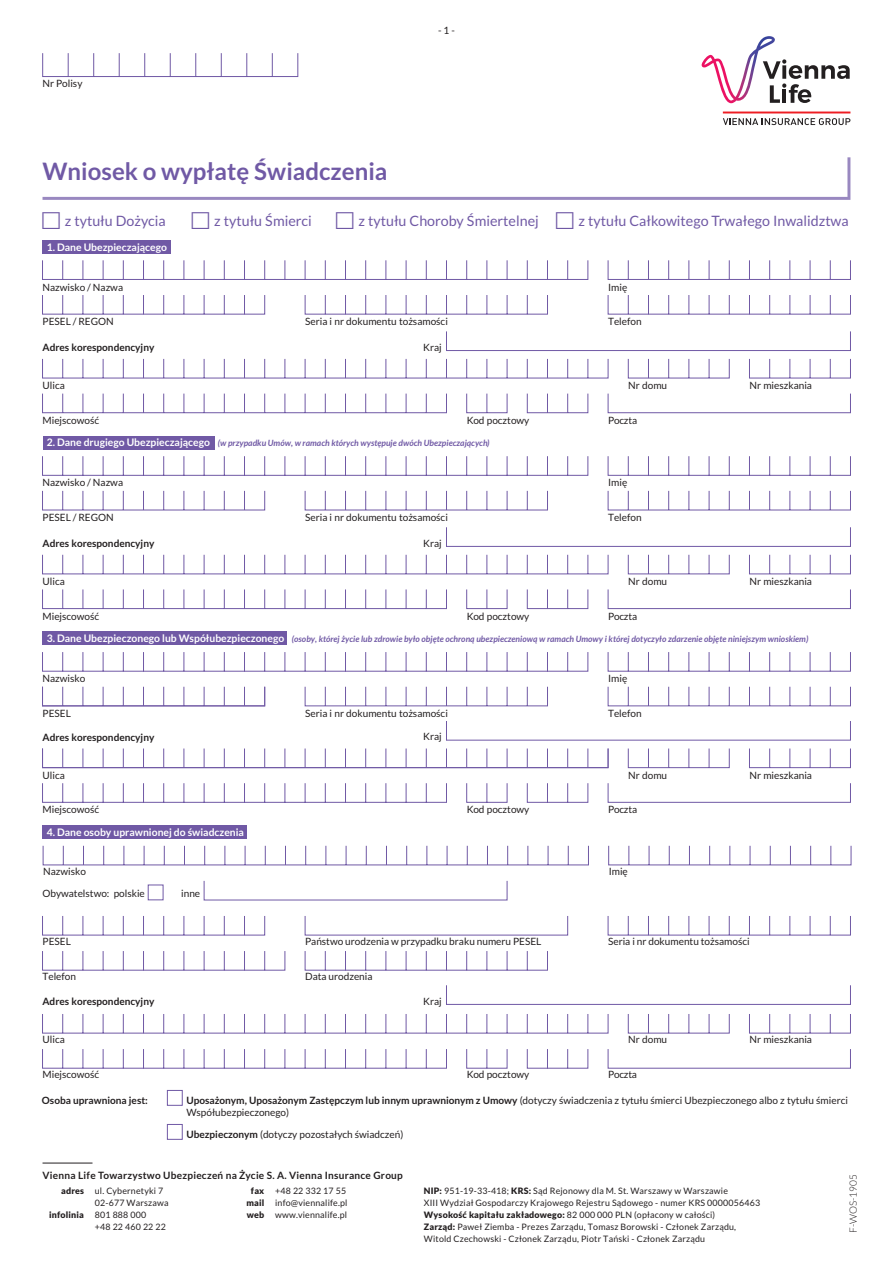
<style>
.page{position:relative;width:893px;height:1263px;background:#fff}
.page>*{position:absolute;margin:0;border:0;box-sizing:border-box;transform-origin:0 0}
.t1{font:700 24px "Lato";color:#7059a5}
.t2{font:14.25px "Lato";color:#7059a5}
.t3{font:700 10.35px "Lato";color:#fff}
.BEZ_WCIECIA{font:10.05px/12px "Lato";color:#231f20}
.t4{font:700 10.05px "Lato";color:#231f20}
.t5{font:700 10.05px "Lato";letter-spacing:.025em;color:#231f20}
.t6{font:300 10.05px "Lato";color:#231f20}
.t7{font:8.85px/12px "Lato";letter-spacing:.02em;color:#231f20}
.t8{font:900 8.85px "Lato";letter-spacing:.02em;color:#231f20}
.t9{font:italic 700 8.55px "Lato";color:#7059a5}
.s1{font-style:normal;font-size:10.35px;color:#fff}
.s2{font-weight:700}
.s3{font-weight:900}
.s4{font-weight:400}
</style>
<div class="page">
<div style="left:167px;top:1090px;width:16px;height:16px;border:1px solid #7059a5"></div>
<div style="left:167px;top:1124px;width:16px;height:16px;border:1px solid #7059a5"></div>
<div style="left:43px;top:825px;width:204px;height:14px;background:#7059a5"></div>
<div style="left:43px;top:632px;width:244px;height:13px;background:#7059a5"></div>
<svg style="left:42px;top:652px;width:809px;height:20px"></svg>
<svg style="left:609px;top:686px;width:242px;height:20px"></svg>
<svg style="left:42px;top:721px;width:809px;height:82px"></svg>
<svg style="left:42px;top:686px;width:567px;height:82px"></svg>
<div style="left:43px;top:436px;width:171px;height:13px;background:#7059a5"></div>
<svg style="left:42px;top:456px;width:809px;height:20px"></svg>
<svg style="left:42px;top:490px;width:223px;height:21px"></svg>
<svg style="left:304px;top:490px;width:547px;height:21px"></svg>
<svg style="left:42px;top:527px;width:809px;height:82px"></svg>
<div style="left:43px;top:240px;width:128px;height:13px;background:#7059a5"></div>
<svg style="left:42px;top:260px;width:809px;height:20px"></svg>
<svg style="left:42px;top:295px;width:223px;height:20px"></svg>
<svg style="left:304px;top:295px;width:547px;height:20px"></svg>
<svg style="left:42px;top:331px;width:809px;height:82px"></svg>
<svg style="left:42px;top:845px;width:810px;height:224px"></svg>
<svg style="left:42px;top:950px;width:244px;height:21px"></svg>
<svg style="left:304px;top:950px;width:244px;height:21px"></svg>
<div style="left:148px;top:885px;width:15px;height:15px;border:1px solid #7059a5"></div>
<svg style="left:607px;top:915px;width:244px;height:21px"></svg>
<svg style="left:42px;top:915px;width:223px;height:21px"></svg>
<svg style="left:43px;top:157px;width:807px;height:43px"></svg>
<svg style="left:42px;top:53px;width:256px;height:24px"></svg>
<hr style="left:723px;top:112px;width:127px;height:1px;background:#ee1d23">
<svg style="left:723px;top:118px;width:127px;height:7px"></svg>
<svg style="left:701px;top:36px;width:149px;height:67px"></svg>
<hr style="left:43px;top:1163px;width:50px;height:1px;background:#231f20">
<p class="BEZ_WCIECIA" style="left:43px;top:77px;width:41px">Nr Polisy</p>
<p class="t1" style="left:43px;top:158px;width:346px">Wniosek o wypłatę Świadczenia</p>
<p class="BEZ_WCIECIA" style="left:438px;top:24px;width:18px">- 1 -</p>
<p class="t2" style="left:65px;top:213px;width:102px">z tytułu Dożycia</p>
<p class="t2" style="left:214px;top:213px;width:99px">z tytułu Śmierci</p>
<p class="t2" style="left:359px;top:213px;width:182px">z tytułu Choroby Śmiertelnej</p>
<p class="t2" style="left:578px;top:213px;width:272px">z tytułu Całkowitego Trwałego Inwalidztwa</p>
<p class="t3" style="left:47px;top:241px;width:122px">1. Dane Ubezpieczającego</p>
<p class="BEZ_WCIECIA" style="left:43px;top:281px;width:82px">Nazwisko / Nazwa</p>
<p class="BEZ_WCIECIA" style="left:608px;top:281px;width:21px">Imię</p>
<p class="BEZ_WCIECIA" style="left:43px;top:316px;width:73px">PESEL / REGON</p>
<p class="BEZ_WCIECIA" style="left:305px;top:316px;width:144px">Seria i nr dokumentu tożsamości</p>
<p class="BEZ_WCIECIA" style="left:608px;top:316px;width:35px">Telefon</p>
<p class="t4" style="left:43px;top:342px;width:113px">Adres korespondencyjny</p>
<p class="BEZ_WCIECIA" style="left:423px;top:341px;width:20px">Kraj</p>
<p class="BEZ_WCIECIA" style="left:43px;top:379px;width:24px">Ulica</p>
<p class="BEZ_WCIECIA" style="left:628px;top:379px;width:40px">Nr domu</p>
<p class="BEZ_WCIECIA" style="left:749px;top:379px;width:64px">Nr mieszkania</p>
<p class="BEZ_WCIECIA" style="left:43px;top:414px;width:58px">Miejscowość</p>
<p class="BEZ_WCIECIA" style="left:467px;top:414px;width:64px">Kod pocztowy</p>
<p class="BEZ_WCIECIA" style="left:608px;top:414px;width:31px">Poczta</p>
<p class="t9" style="left:47px;top:438px;width:444px"><span class="s1">2. Dane drugiego Ubezpieczającego</span> (w przypadku Umów, w ramach których występuje dwóch Ubezpieczających)</p>
<p class="BEZ_WCIECIA" style="left:43px;top:477px;width:82px">Nazwisko / Nazwa</p>
<p class="BEZ_WCIECIA" style="left:608px;top:477px;width:21px">Imię</p>
<p class="BEZ_WCIECIA" style="left:43px;top:511px;width:73px">PESEL / REGON</p>
<p class="BEZ_WCIECIA" style="left:305px;top:511px;width:144px">Seria i nr dokumentu tożsamości</p>
<p class="BEZ_WCIECIA" style="left:608px;top:511px;width:35px">Telefon</p>
<p class="t4" style="left:43px;top:538px;width:113px">Adres korespondencyjny</p>
<p class="BEZ_WCIECIA" style="left:423px;top:537px;width:20px">Kraj</p>
<p class="BEZ_WCIECIA" style="left:43px;top:575px;width:24px">Ulica</p>
<p class="BEZ_WCIECIA" style="left:628px;top:575px;width:40px">Nr domu</p>
<p class="BEZ_WCIECIA" style="left:749px;top:575px;width:64px">Nr mieszkania</p>
<p class="BEZ_WCIECIA" style="left:43px;top:610px;width:58px">Miejscowość</p>
<p class="BEZ_WCIECIA" style="left:467px;top:610px;width:64px">Kod pocztowy</p>
<p class="BEZ_WCIECIA" style="left:608px;top:610px;width:31px">Poczta</p>
<p class="t9" style="left:47px;top:634px;width:763px"><span class="s1">3. Dane Ubezpieczonego lub Współubezpieczonego</span> (osoby, której życie lub zdrowie było objęte ochroną ubezpieczeniową w ramach Umowy i której dotyczyło zdarzenie objęte niniejszym wnioskiem)</p>
<p class="BEZ_WCIECIA" style="left:43px;top:673px;width:44px">Nazwisko</p>
<p class="BEZ_WCIECIA" style="left:608px;top:673px;width:21px">Imię</p>
<p class="BEZ_WCIECIA" style="left:43px;top:707px;width:30px">PESEL</p>
<p class="BEZ_WCIECIA" style="left:305px;top:707px;width:144px">Seria i nr dokumentu tożsamości</p>
<p class="BEZ_WCIECIA" style="left:608px;top:707px;width:35px">Telefon</p>
<p class="t4" style="left:43px;top:731px;width:113px">Adres korespondencyjny</p>
<p class="BEZ_WCIECIA" style="left:423px;top:731px;width:20px">Kraj</p>
<p class="BEZ_WCIECIA" style="left:43px;top:769px;width:24px">Ulica</p>
<p class="BEZ_WCIECIA" style="left:628px;top:769px;width:40px">Nr domu</p>
<p class="BEZ_WCIECIA" style="left:749px;top:769px;width:64px">Nr mieszkania</p>
<p class="BEZ_WCIECIA" style="left:43px;top:804px;width:58px">Miejscowość</p>
<p class="BEZ_WCIECIA" style="left:467px;top:804px;width:64px">Kod pocztowy</p>
<p class="BEZ_WCIECIA" style="left:608px;top:804px;width:31px">Poczta</p>
<p class="t3" style="left:47px;top:826px;width:198px">4. Dane osoby uprawnionej do świadczenia</p>
<p class="BEZ_WCIECIA" style="left:43px;top:865px;width:44px">Nazwisko</p>
<p class="BEZ_WCIECIA" style="left:609px;top:865px;width:21px">Imię</p>
<p class="BEZ_WCIECIA" style="left:43px;top:888px;width:104px">Obywatelstwo: polskie</p>
<p class="BEZ_WCIECIA" style="left:181px;top:888px;width:21px">inne</p>
<p class="BEZ_WCIECIA" style="left:43px;top:935px;width:30px">PESEL</p>
<p class="BEZ_WCIECIA" style="left:305px;top:935px;width:238px">Państwo urodzenia w przypadku braku numeru PESEL</p>
<p class="BEZ_WCIECIA" style="left:608px;top:935px;width:143px">Seria i nr dokumentu tożsamości</p>
<p class="BEZ_WCIECIA" style="left:43px;top:970px;width:35px">Telefon</p>
<p class="BEZ_WCIECIA" style="left:305px;top:970px;width:69px">Data urodzenia</p>
<p class="t4" style="left:43px;top:995px;width:113px">Adres korespondencyjny</p>
<p class="BEZ_WCIECIA" style="left:423px;top:995px;width:20px">Kraj</p>
<p class="BEZ_WCIECIA" style="left:43px;top:1033px;width:24px">Ulica</p>
<p class="BEZ_WCIECIA" style="left:628px;top:1033px;width:40px">Nr domu</p>
<p class="BEZ_WCIECIA" style="left:749px;top:1033px;width:64px">Nr mieszkania</p>
<p class="BEZ_WCIECIA" style="left:43px;top:1068px;width:58px">Miejscowość</p>
<p class="BEZ_WCIECIA" style="left:467px;top:1068px;width:64px">Kod pocztowy</p>
<p class="BEZ_WCIECIA" style="left:608px;top:1068px;width:31px">Poczta</p>
<p class="t4" style="left:42px;top:1094px;width:108px">Osoba uprawniona jest:</p>
<p class="BEZ_WCIECIA" style="left:186px;top:1094px;width:663px"><span class="s2">Uposażonym, Uposażonym Zastępczym lub innym uprawnionym z Umowy</span> (dotyczy świadczenia z tytułu śmierci Ubezpieczonego albo z tytułu śmierci<br>Współubezpieczonego)</p>
<p class="BEZ_WCIECIA" style="left:187px;top:1128px;width:218px"><span class="s2">Ubezpieczonym</span> (dotyczy pozostałych świadczeń)</p>
<p class="t5" style="left:43px;top:1169px;width:362px">Vienna Life Towarzystwo Ubezpieczeń na Życie S. A. Vienna Insurance Group</p>
<p class="t7" style="left:61px;top:1185px;width:104px"><span class="s3">adres</span> ul. Cybernetyki 7</p>
<p class="t7" style="left:95px;top:1197px;width:75px">02-677 Warszawa</p>
<p class="t8" style="left:49px;top:1210px;width:99px">infolinia <span class="s4">801 888 000</span></p>
<p class="t7" style="left:95px;top:1221px;width:73px">+48 22 460 22 22</p>
<p class="t7" style="left:246px;top:1185px;width:103px;text-align:center"><span class="s3">fax</span> +48 22 332 17 55 <span class="s3">mail</span> info@viennalife.pl <span class="s3">web</span> www.viennalife.pl</p>
<p class="t7" style="left:424px;top:1185px;width:338px"><span class="s3">NIP:</span> 951-19-33-418; <span class="s3">KRS:</span> Sąd Rejonowy dla M. St. Warszawy w Warszawie<br>XIII Wydział Gospodarczy Krajowego Rejestru Sądowego - numer KRS 0000056463<br><span class="s3">Wysokość kapitału zakładowego:</span> 82 000 000 PLN (opłacony w całości)<br><span class="s3">Zarząd:</span> Paweł Ziemba - Prezes Zarządu, Tomasz Borowski - Członek Zarządu, Witold Czechowski - Członek Zarządu, Piotr Tański - Członek Zarządu</p>
<p class="t6" style="left:848px;top:1233px;width:60px;rotate:-90deg">F-WOS-1905</p>
</div>
